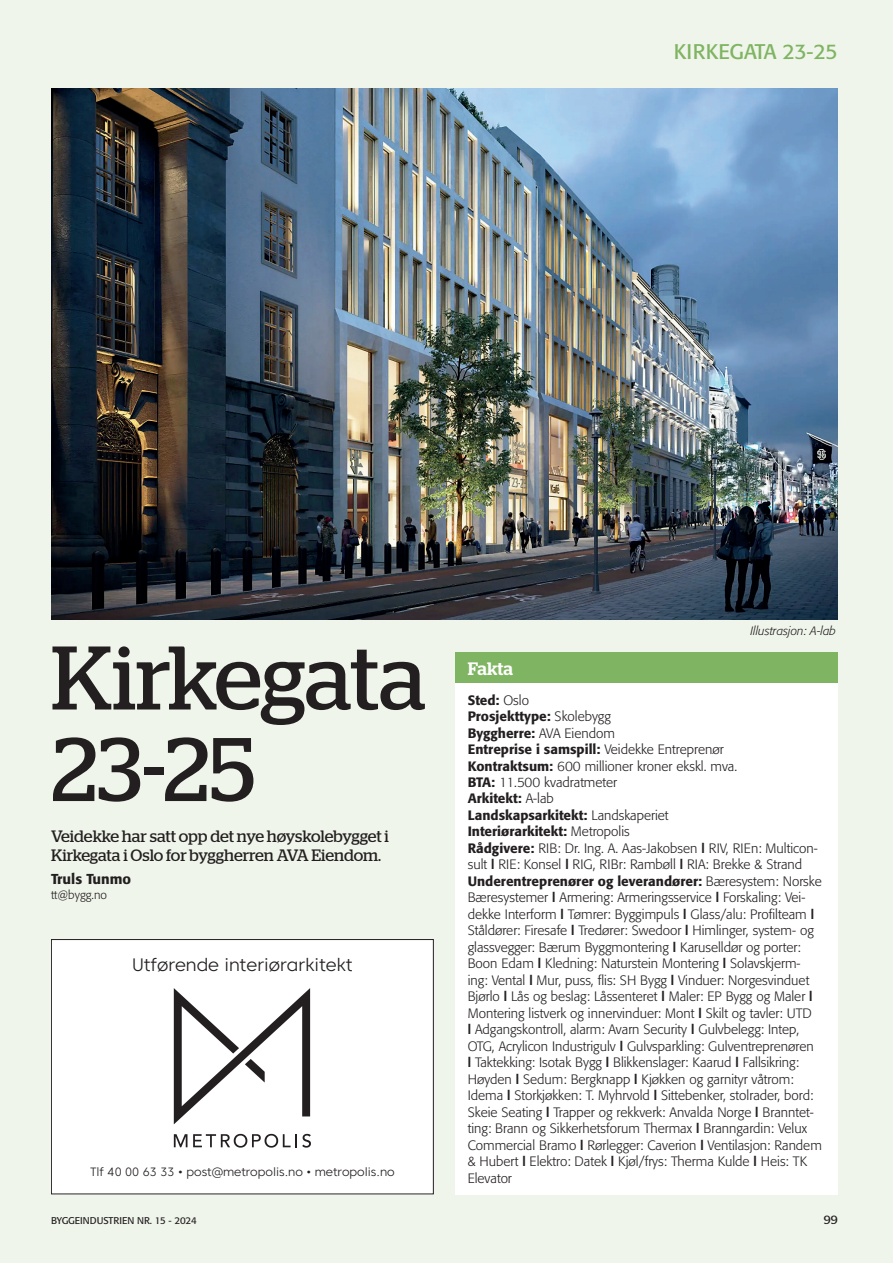
<style>
.page{position:relative;width:893px;height:1263px;background:#f0f5eb}
.page>*{position:absolute;margin:0;border:0;box-sizing:border-box;transform-origin:0 0}
.t1{font:90px/91.5px "Stag";letter-spacing:-.01em;color:#231f20}
.t2{font:21px "Formata";letter-spacing:-.01em;color:#7fb462}
.t3{font:300 18px "Core Sans C 35";color:#231f20}
.t4{font:500 18px "Stag";color:#fff}
.t5{font:16.5px/19.5px "Stag";letter-spacing:-.005em;color:#231f20}
.t6{font:500 14.25px "Formata";color:#231f20}
.t7{font:300 13.5px/16.5px "Formata";color:#231f20}
.t8{font:300 12px "Core Sans C 35";color:#231f20}
.t9{font:italic 300 12px "Formata";color:#231f20}
.t10{font:300 12px "Formata";color:#231f20}
.t11{font:12px "Stag";color:#231f20}
.t12{font:9.75px "Formata";letter-spacing:-.005em;color:#231f20}
.s1{font-weight:500}
.s2{font-family:"Korolev";font-weight:700}
</style>
<div class="page">
<div style="left:455px;top:661px;width:383px;height:533px;background:#fff"></div>
<div style="left:455px;top:652px;width:383px;height:31px;background:#7fb462"></div>
<img style="left:51px;top:88px;width:787px;height:531px">
<div style="left:51px;top:939px;width:383px;height:255px;background:#fff"></div>
<svg style="left:174px;top:1134px;width:13px;height:13px"></svg>
<svg style="left:193px;top:1134px;width:118px;height:13px"></svg>
<svg style="left:174px;top:988px;width:136px;height:136px"></svg>
<div style="left:51px;top:939px;width:383px;height:255px;border:1px solid #231f20"></div>
<h2 class="t2" style="left:674px;top:39px;width:165px">KIRKEGATA 23-25</h2>
<h1 class="t1" style="left:51px;top:631px;width:377px">Kirkegata<br>23-25</h1>
<p class="t5" style="left:51px;top:826px;width:339px">Veidekke har satt opp det nye høyskolebygget i<br>Kirkegata i Oslo for byggherren AVA Eiendom.</p>
<p class="t6" style="left:51px;top:870px;width:82px">Truls Tunmo</p>
<p class="t10" style="left:51px;top:887px;width:58px">tt@bygg.no</p>
<h3 class="t3" style="left:132px;top:953px;width:222px">Utførende interiørarkitekt</h3>
<p class="t8" style="left:90px;top:1164px;width:306px">Tlf 40 00 63 33 • post@metropolis.no • metropolis.no</p>
<p class="t9" style="left:750px;top:623px;width:87px">Illustrasjon: A-lab</p>
<h3 class="t4" style="left:468px;top:658px;width:47px">Fakta</h3>
<p class="t7" style="left:468px;top:692px;width:356px"><span class="s1">Sted:</span> Oslo<br><span class="s1">Prosjekttype:</span> Skolebygg<br><span class="s1">Byggherre:</span> AVA Eiendom<br><span class="s1">Entreprise i samspill:</span> Veidekke Entreprenør<br><span class="s1">Kontraktsum:</span> 600 millioner kroner ekskl. mva.<br><span class="s1">BTA:</span> 11.500 kvadratmeter<br><span class="s1">Arkitekt:</span> A-lab<br><span class="s1">Landskapsarkitekt:</span> Landskaperiet<br><span class="s1">Interiørarkitekt:</span> Metropolis<br><span class="s1">Rådgivere:</span> RIB: Dr. Ing. A. Aas-Jakobsen <span class="s2">l</span> RIV, RIEn: Multicon&shy;sult <span class="s2">l</span> RIE: Konsel <span class="s2">l</span> RIG, RIBr: Rambøll <span class="s2">l</span> RIA: Brekke &amp; Strand <span class="s1">Underentreprenører og leverandører:</span> Bæresystem: Norske Bæresystemer <span class="s2">l</span> Armering: Armeringsservice <span class="s2">l</span> Forskaling: Vei&shy;dekke Interform <span class="s2">l</span> Tømrer: Byggimpuls <span class="s2">l</span> Glass/alu: Profilteam <span class="s2">l </span>Ståldører: Firesafe <span class="s2">l</span> Tredører: Swedoor <span class="s2">l</span> Himlinger, system- og glassvegger: Bærum Byggmontering <span class="s2">l</span> Karuselldør og porter:<br>Boon Edam <span class="s2">l</span> Kledning: Naturstein Montering <span class="s2">l</span> Solavskjerm&shy;ing: Vental <span class="s2">l</span> Mur, puss, flis: SH Bygg <span class="s2">l</span> Vinduer: Norgesvinduet Bjørlo <span class="s2">l</span> Lås og beslag: Låssenteret <span class="s2">l</span> Maler: EP Bygg og Maler <span class="s2">l </span>Montering listverk og innervinduer: Mont <span class="s2">l</span> Skilt og tavler: UTD<br><span class="s2">l</span> Adgangskontroll, alarm: Avarn Security <span class="s2">l</span> Gulvbelegg: Intep, OTG, Acrylicon Industrigulv <span class="s2">l</span> Gulvsparkling: Gulventreprenøren<br><span class="s2">l</span> Taktekking: Isotak Bygg <span class="s2">l</span> Blikkenslager: Kaarud <span class="s2">l</span> Fallsikring:<br>Høyden <span class="s2">l</span> Sedum: Bergknapp <span class="s2">l</span> Kjøkken og garnityr våtrom:<br>Idema <span class="s2">l</span> Storkjøkken: T. Myhrvold <span class="s2">l</span> Sittebenker, stolrader, bord:<br>Skeie Seating <span class="s2">l</span> Trapper og rekkverk: Anvalda Norge <span class="s2">l</span> Branntet&shy;ting: Brann og Sikkerhetsforum Thermax <span class="s2">l</span> Branngardin: Velux Commercial Bramo <span class="s2">l</span> Rørlegger: Caverion <span class="s2">l</span> Ventilasjon: Randem &amp; Hubert <span class="s2">l</span> Elektro: Datek <span class="s2">l</span> Kjøl/frys: Therma Kulde <span class="s2">l</span> Heis: TK Elevator</p>
<p class="t12" style="left:51px;top:1214px;width:147px">BYGGEINDUSTRIEN NR. 15 - 2024</p>
<p class="t11" style="left:824px;top:1213px;width:15px">99</p>
</div>
